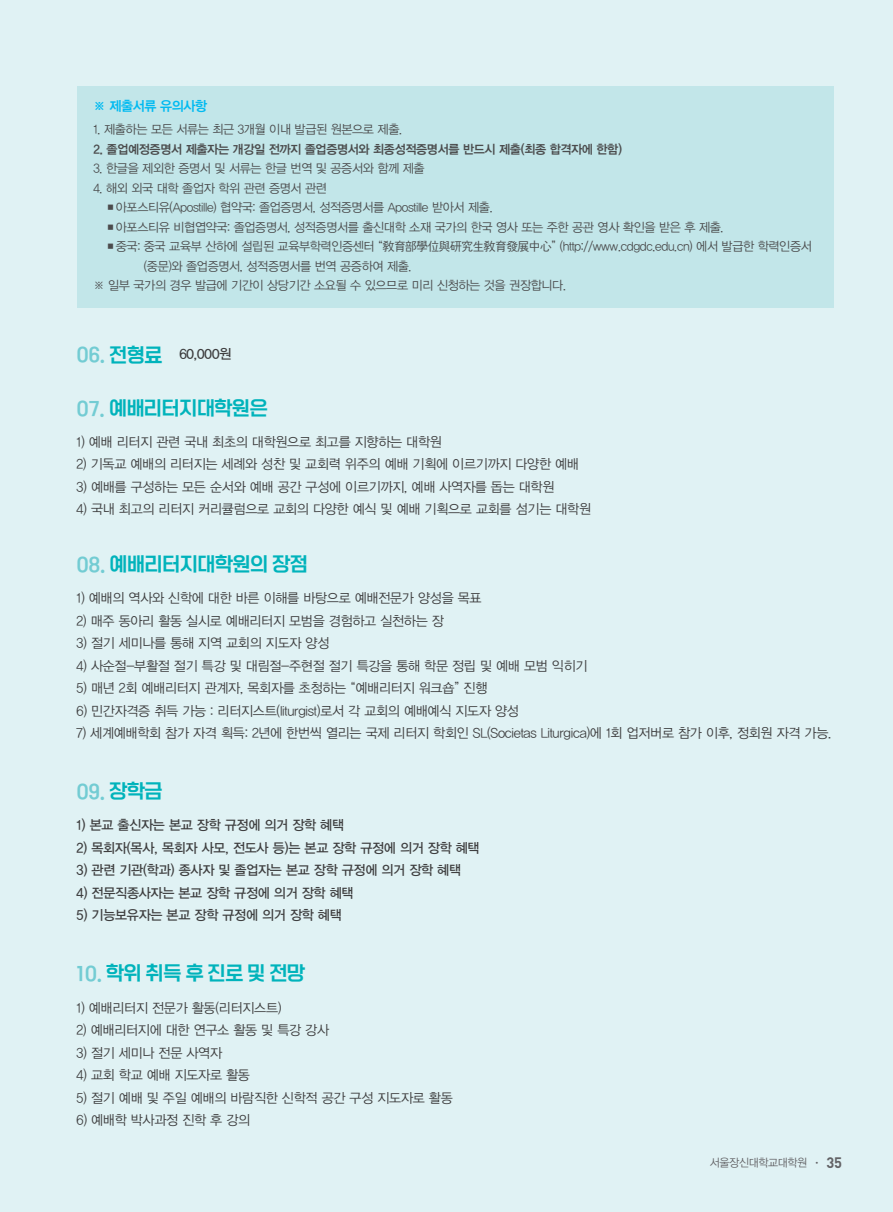
<style>
.page{position:relative;width:893px;height:1212px;background:#e0f2f4}
.page>*{position:absolute;margin:0;border:0;box-sizing:border-box;transform-origin:0 0}
.t1{font:19.5px "ONE Mobile Title OTF Regular";letter-spacing:-.02em;color:#00b3bb}
.t2{font:19.5px "ONE Mobile Title OTF Regular";letter-spacing:-.02em;color:#73ccd3}
.t3{font:13.5px "YDVYGO12";letter-spacing:-.02em;color:#3e3e3f}
.표뚜껑{font:13.5px "YDVYGO13";letter-spacing:-.02em;color:#3e3e3f}
.t4{font:13.5px "YDVYGO14";letter-spacing:-.03em;color:#00baf1}
.t5{font:12.45px "YDVYGO12";letter-spacing:-.03em;color:#4b4c4d}
.t6{font:12.45px "YDVYGO14";letter-spacing:-.03em;color:#4b4c4d}
.t7{font:11.25px "YDVYGO12";letter-spacing:-.03em;color:#636366}
.s1{color:#00b3bb}
.s2{color:#73ccd3}
.s3{font-family:"ONE Mobile OTF Bold";font-size:12.75px}
.s4{font-family:"DIN Pro";font-weight:700;font-size:15px}
</style>
<div class="page">
<div style="left:77px;top:86px;width:756px;height:221px;background:#c2e6e9"></div>
<p class="t4" style="left:94px;top:98px;width:115px">※ 제출서류 유의사항</p>
<p class="t5" style="left:94px;top:122px;width:310px">1. 제출하는 모든 서류는 최근 3개월 이내 발급된 원본으로 제출.</p>
<p class="t6" style="left:94px;top:142px;width:530px">2. 졸업예정증명서 제출자는 개강일 전까지 졸업증명서와 최종성적증명서를 반드시 제출(최종 합격자에 한함)</p>
<p class="t5" style="left:94px;top:161px;width:333px">3. 한글을 제외한 증명서 및 서류는 한글 번역 및 공증서와 함께 제출</p>
<p class="t5" style="left:94px;top:181px;width:235px">4. 해외 외국 대학 졸업자 학위 관련 증명서 관련</p>
<p class="t5" style="left:105px;top:200px;width:389px">■아포스티유(Apostille) 협약국: 졸업증명서, 성적증명서를 Apostille 받아서 제출.</p>
<p class="t5" style="left:105px;top:220px;width:620px">■아포스티유 비협엽약국: 졸업증명서, 성적증명서를 출신대학 소재 국가의 한국 영사 또는 주한 공관 영사 확인을 받은 후 제출.</p>
<p class="t5" style="left:105px;top:239px;width:708px">■중국: 중국 교육부 산하에 설립된 교육부학력인증센터 “敎育部學位與硏究生敎育發展中心” (http://www.cdgdc.edu.cn) 에서 발급한 학력인증서</p>
<p class="t5" style="left:144px;top:259px;width:269px">(중문)와 졸업증명서, 성적증명서를 번역 공증하여 제출.</p>
<p class="t5" style="left:94px;top:278px;width:474px">※ 일부 국가의 경우 발급에 기간이 상당기간 소요될 수 있으므로 미리 신청하는 것을 권장합니다.</p>
<p class="t2" style="left:77px;top:345px;width:88px">06. <span class="s1">전형료</span></p>
<p class="표뚜껑" style="left:179px;top:347px;width:54px">60,000원</p>
<p class="t1" style="left:77px;top:398px;width:193px"><span class="s2">07.</span> 예배리터지대학원은</p>
<p class="t3" style="left:77px;top:434px;width:367px">1) 예배 리터지 관련 국내 최초의 대학원으로 최고를 지향하는 대학원</p>
<p class="t3" style="left:77px;top:456px;width:504px">2) 기독교 예배의 리터지는 세례와 성찬 및 교회력 위주의 예배 기획에 이르기까지 다양한 예배</p>
<p class="t3" style="left:77px;top:479px;width:479px">3) 예배를 구성하는 모든 순서와 예배 공간 구성에 이르기까지, 예배 사역자를 돕는 대학원</p>
<p class="t3" style="left:77px;top:501px;width:516px">4) 국내 최고의 리터지 커리큘럼으로 교회의 다양한 예식 및 예배 기획으로 교회를 섬기는 대학원</p>
<p class="t1" style="left:77px;top:553px;width:233px"><span class="s2">08.</span> 예배리터지대학원의 장점</p>
<p class="t3" style="left:77px;top:590px;width:407px">1) 예배의 역사와 신학에 대한 바른 이해를 바탕으로 예배전문가 양성을 목표</p>
<p class="t3" style="left:77px;top:613px;width:369px">2) 매주 동아리 활동 실시로 예배리터지 모범을 경험하고 실천하는 장</p>
<p class="t3" style="left:77px;top:635px;width:254px">3) 절기 세미나를 통해 지역 교회의 지도자 양성</p>
<p class="t3" style="left:77px;top:658px;width:513px">4) 사순절-부활절 절기 특강 및 대림절-주현절 절기 특강을 통해 학문 정립 및 예배 모범 익히기</p>
<p class="t3" style="left:77px;top:680px;width:412px">5) 매년 2회 예배리터지 관계자, 목회자를 초청하는 “예배리터지 워크숍” 진행</p>
<p class="t3" style="left:77px;top:703px;width:444px">6) 민간자격증 취득 가능 : 리터지스트(liturgist)로서 각 교회의 예배예식 지도자 양성</p>
<p class="t3" style="left:77px;top:725px;width:756px">7) 세계예배학회 참가 자격 획득: 2년에 한번씩 열리는 국제 리터지 학회인 SL(Societas Liturgica)에 1회 업저버로 참가 이후, 정회원 자격 가능.</p>
<p class="t2" style="left:77px;top:781px;width:88px">09. <span class="s1">장학금</span></p>
<p class="표뚜껑" style="left:77px;top:817px;width:269px">1) 본교 출신자는 본교 장학 규정에 의거 장학 혜택</p>
<p class="표뚜껑" style="left:77px;top:840px;width:405px">2) 목회자(목사, 목회자 사모, 전도사 등)는 본교 장학 규정에 의거 장학 혜택</p>
<p class="표뚜껑" style="left:77px;top:862px;width:386px">3) 관련 기관(학과) 종사자 및 졸업자는 본교 장학 규정에 의거 장학 혜택</p>
<p class="표뚜껑" style="left:77px;top:885px;width:278px">4) 전문직종사자는 본교 장학 규정에 의거 장학 혜택</p>
<p class="표뚜껑" style="left:77px;top:907px;width:267px">5) 기능보유자는 본교 장학 규정에 의거 장학 혜택</p>
<p class="t1" style="left:77px;top:963px;width:230px"><span class="s2">10.</span> 학위 취득 후 진로 및 전망</p>
<p class="t3" style="left:77px;top:1000px;width:207px">1) 예배리터지 전문가 활동(리터지스트)</p>
<p class="t3" style="left:77px;top:1022px;width:254px">2) 예배리터지에 대한 연구소 활동 및 특강 강사</p>
<p class="t3" style="left:77px;top:1045px;width:147px">3) 절기 세미나 전문 사역자</p>
<p class="t3" style="left:77px;top:1067px;width:175px">4) 교회 학교 예배 지도자로 활동</p>
<p class="t3" style="left:77px;top:1090px;width:378px">5) 절기 예배 및 주일 예배의 바람직한 신학적 공간 구성 지도자로 활동</p>
<p class="t3" style="left:77px;top:1112px;width:175px">6) 예배학 박사과정 진학 후 강의</p>
<p class="t7" style="left:710px;top:1156px;width:134px">서울장신대학교대학원 <span class="s3">·</span> <span class="s4">35</span></p>
</div>
